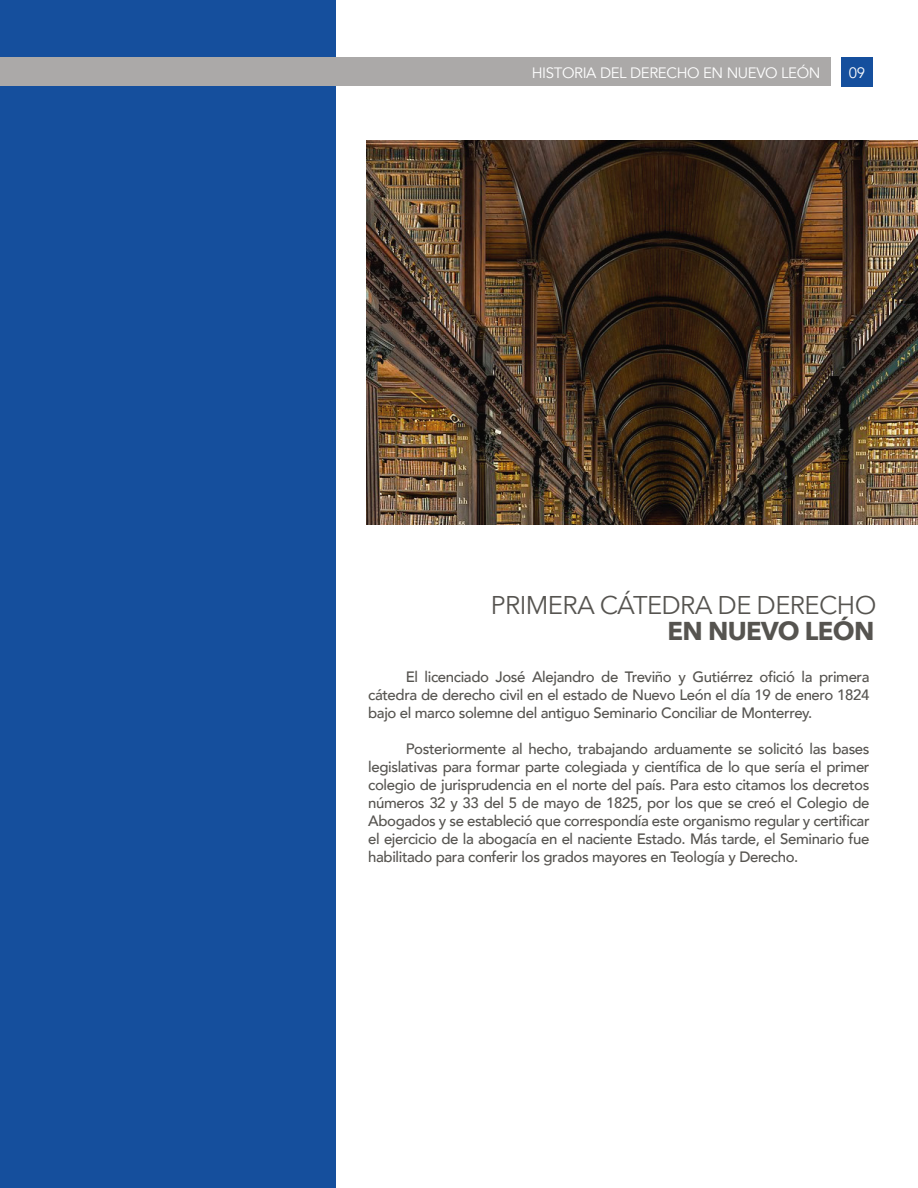
<style>
.page{position:relative;width:918px;height:1188px;background:#fff}
.page>*{position:absolute;margin:0;border:0;box-sizing:border-box;transform-origin:0 0}
.t1{font:700 25.8px "Avenir Next";letter-spacing:-.025em;color:#565450}
.t2{font:25.65px "Avenir Next";letter-spacing:-.025em;color:#565450}
.t3{font:500 15px/18px "Avenir";letter-spacing:-.025em;color:#565450;text-align:justify}
.t4{font:15px "Avenir";letter-spacing:-.025em;color:#fff}
</style>
<div class="page">
<div style="left:0;top:0;width:335px;height:1188px;background:#154f9d"></div>
<div style="left:0;top:58px;width:831px;height:28px;background:#aba9a8"></div>
<div style="left:841px;top:57px;width:31px;height:30px;background:#154f9d"></div>
<img style="left:367px;top:140px;width:551px;height:385px">
<p class="t4" style="left:532px;top:64px;width:290px">HISTORIA DEL DERECHO EN NUEVO LEÓN</p>
<p class="t4" style="left:849px;top:64px;width:18px">09</p>
<h2 class="t2" style="left:491px;top:584px;width:387px">PRIMERA CÁTEDRA DE DERECHO</h2>
<h1 class="t1" style="left:668px;top:608px;width:208px">EN NUEVO LEÓN</h1>
<p class="t3" style="left:368px;top:667px;width:503px;text-indent:38px">El licenciado José Alejandro de Treviño y Gutiérrez ofició la primera cátedra de derecho civil en el estado de Nuevo León el día 19 de enero 1824 bajo el marco solemne del antiguo Seminario Conciliar de Monterrey.</p>
<p class="t3" style="left:368px;top:739px;width:503px;text-indent:38px">Posteriormente al hecho, trabajando arduamente se solicitó las bases legislativas para formar parte colegiada y científica de lo que sería el primer colegio de jurisprudencia en el norte del país. Para esto citamos los decretos números 32 y 33 del 5 de mayo de 1825, por los que se creó el Colegio de Abogados y se estableció que correspondía este organismo regular y certificar el ejercicio de la abogacía en el naciente Estado. Más tarde, el Seminario fue habilitado para conferir los grados mayores en Teología y Derecho.</p>
</div>
